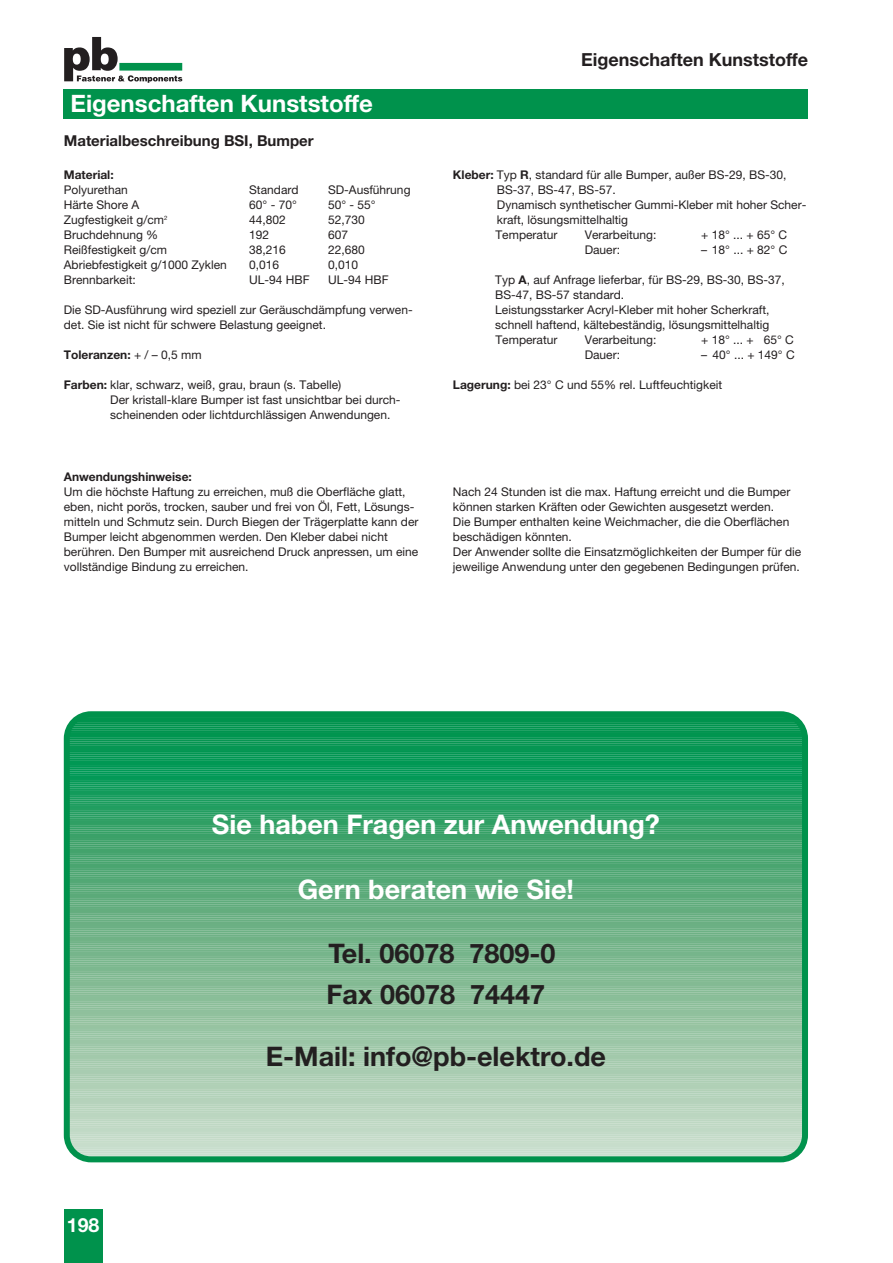
<style>
.page{position:relative;width:893px;height:1263px;background:#fff}
.page>*{position:absolute;margin:0;border:0;box-sizing:border-box;transform-origin:0 0}
.t1{font:700 27px/40.5px "Helvetica Neue";color:#231f20}
.t2{font:700 27px "Helvetica Neue";color:#fff}
.t3{font:700 24px "Helvetica Neue";color:#fff}
.t4{font:700 19.5px "Helvetica Neue";color:#fff}
.t5{font:700 18px "Helvetica Neue";color:#231f20}
.t6{font:700 15px "Helvetica Neue";color:#231f20}
.t7{font:12px/15px "Helvetica Neue";color:#231f20}
.t8{font:700 12px "Helvetica Neue";color:#231f20}
.s1{font-weight:400}
.s2{font-weight:700}
</style>
<div class="page">
<div style="left:64px;top:1210px;width:38px;height:53px;background:#00924c"></div>
<svg style="left:64px;top:37px;width:118px;height:46px"></svg>
<div style="left:64px;top:89px;width:744px;height:30px;background:#00924c"></div>
<svg style="left:64px;top:711px;width:744px;height:451px;background:#6ab68b"></svg>
<h2 class="t3" style="left:70px;top:95px;width:304px">Eigenschaften Kunststoffe</h2>
<p class="t6" style="left:64px;top:136px;width:251px">Materialbeschreibung BSI, Bumper</p>
<p class="t8" style="left:64px;top:170px;width:51px">Material:</p>
<p class="t7" style="left:64px;top:183px;width:65px">Polyurethan</p>
<p class="t7" style="left:249px;top:183px;width:51px">Standard</p>
<p class="t7" style="left:328px;top:183px;width:84px">SD-Ausführung</p>
<p class="t7" style="left:64px;top:198px;width:77px">Härte Shore A</p>
<p class="t7" style="left:249px;top:198px;width:49px">60° - 70°</p>
<p class="t7" style="left:328px;top:198px;width:49px">50° - 55°</p>
<p class="t7" style="left:64px;top:213px;width:105px">Zugfestigkeit g/cm<sup>2</sup></p>
<p class="t7" style="left:249px;top:213px;width:38px">44,802</p>
<p class="t7" style="left:328px;top:213px;width:38px">52,730</p>
<p class="t7" style="left:64px;top:228px;width:96px">Bruchdehnung %</p>
<p class="t7" style="left:249px;top:228px;width:22px">192</p>
<p class="t7" style="left:328px;top:228px;width:22px">607</p>
<p class="t7" style="left:64px;top:243px;width:105px">Reißfestigkeit g/cm</p>
<p class="t7" style="left:249px;top:243px;width:38px">38,216</p>
<p class="t7" style="left:328px;top:243px;width:38px">22,680</p>
<p class="t7" style="left:64px;top:258px;width:165px">Abriebfestigkeit g/1000 Zyklen</p>
<p class="t7" style="left:249px;top:258px;width:32px">0,016</p>
<p class="t7" style="left:328px;top:258px;width:32px">0,010</p>
<p class="t7" style="left:64px;top:273px;width:73px">Brennbarkeit:</p>
<p class="t7" style="left:249px;top:273px;width:62px">UL-94 HBF</p>
<p class="t7" style="left:328px;top:273px;width:62px">UL-94 HBF</p>
<p class="t7" style="left:64px;top:303px;width:350px">Die SD-Ausführung wird speziell zur Geräuschdämpfung verwen&shy;det. Sie ist nicht für schwere Belastung geeignet.</p>
<p class="t8" style="left:64px;top:350px;width:139px">Toleranzen: <span class="s1">+ / – 0,5 mm</span></p>
<p class="t7" style="left:110px;top:378px;width:292px;text-indent:-46px"><span class="s2">Farben:</span> klar, schwarz, weiß, grau, braun (s. Tabelle)<br>Der kristall-klare Bumper ist fast unsichtbar bei durch&shy;scheinenden oder lichtdurchlässigen Anwendungen.</p>
<h3 class="t5" style="left:581px;top:53px;width:228px">Eigenschaften Kunststoffe</h3>
<p class="t7" style="left:495px;top:168px;width:312px;text-indent:-43px"><span class="s2">Kleber:</span> Typ <span class="s2">R</span>, standard für alle Bumper, außer BS-29, BS-30, BS-37, BS-47, BS-57.<br>Dynamisch synthetischer Gummi-Kleber mit hoher Scher&shy;kraft, lösungsmittelhaltig<br>Temperatur</p>
<p class="t7" style="left:585px;top:228px;width:73px">Verarbeitung:</p>
<p class="t7" style="left:701px;top:228px;width:88px">+ 18° ... + 65° C</p>
<p class="t7" style="left:585px;top:243px;width:37px">Dauer:</p>
<p class="t7" style="left:701px;top:243px;width:88px">– 18° ... + 82° C</p>
<p class="t7" style="left:495px;top:273px;width:291px">Typ <span class="s2">A</span>, auf Anfrage lieferbar, für BS-29, BS-30, BS-37, BS-47, BS-57 standard.<br>Leistungsstarker Acryl-Kleber mit hoher Scherkraft, schnell haftend, kältebeständig, lösungsmittelhaltig Temperatur</p>
<p class="t7" style="left:585px;top:333px;width:73px">Verarbeitung:</p>
<p class="t7" style="left:701px;top:333px;width:94px">+ 18° ... + 65° C</p>
<p class="t7" style="left:585px;top:348px;width:37px">Dauer:</p>
<p class="t7" style="left:701px;top:348px;width:95px">– 40° ... + 149° C</p>
<p class="t7" style="left:453px;top:378px;width:271px"><span class="s2">Lagerung:</span> bei 23° C und 55% rel. Luftfeuchtigkeit</p>
<p class="t8" style="left:64px;top:472px;width:130px">Anwendungshinweise:</p>
<p class="t7" style="left:64px;top:485px;width:356px">Um die höchste Haftung zu erreichen, muß die Oberfläche glatt, eben, nicht porös, trocken, sauber und frei von Öl, Fett, Lösungs&shy;mitteln und Schmutz sein. Durch Biegen der Trägerplatte kann der Bumper leicht abgenommen werden. Den Kleber dabei nicht berühren. Den Bumper mit ausreichend Druck anpressen, um eine vollständige Bindung zu erreichen.</p>
<p class="t7" style="left:453px;top:485px;width:350px">Nach 24 Stunden ist die max. Haftung erreicht und die Bumper können starken Kräften oder Gewichten ausgesetzt werden.<br>Die Bumper enthalten keine Weichmacher, die die Oberflächen beschädigen könnten.<br>Der Anwender sollte die Einsatzmöglichkeiten der Bumper für die jeweilige Anwendung unter den gegebenen Bedingungen prüfen.</p>
<h1 class="t2" style="left:212px;top:814px;width:450px">Sie haben Fragen zur Anwendung?</h1>
<h1 class="t2" style="left:298px;top:879px;width:278px">Gern beraten wie Sie!</h1>
<h1 class="t1" style="left:327px;top:936px;width:230px">Tel. 06078 7809-0<br>Fax 06078 74447</h1>
<h3 class="t4" style="left:67px;top:1218px;width:34px">198</h3>
<h1 class="t1" style="left:266px;top:1038px;width:342px">E-Mail: info@pb-elektro.de</h1>
</div>
